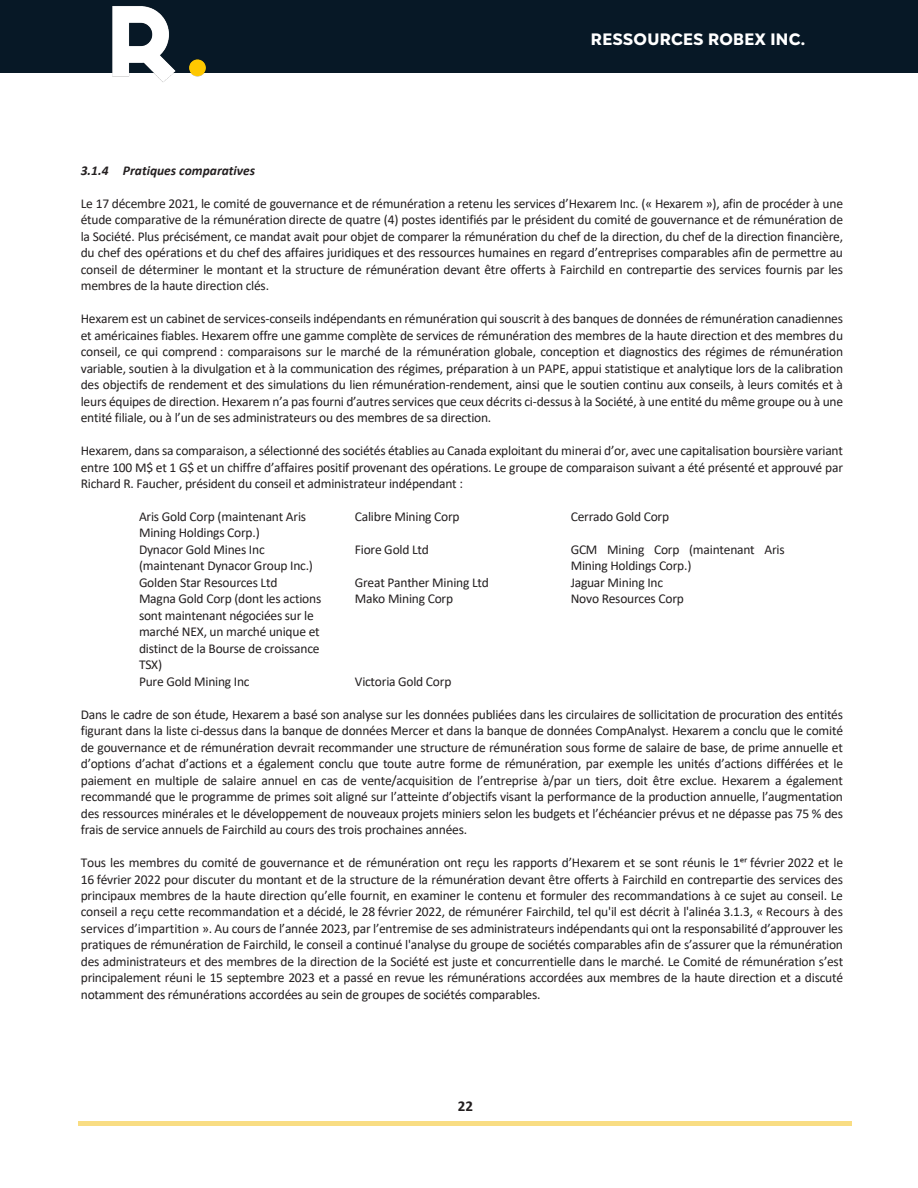
<style>
.page{position:relative;width:918px;height:1188px;background:#fff}
.page>*{position:absolute;margin:0;border:0;box-sizing:border-box;transform-origin:0 0}
.t1{font:800 16.5px "Gogh";letter-spacing:.02em;color:#fff}
.t2{font:700 15px "Calibri";color:#231f20}
.t3{font:13.5px/16.5px "Calibri";letter-spacing:-.02em;color:#231f20;text-align:justify}
.t4{font:italic 700 13.5px "Calibri";color:#231f20}
</style>
<div class="page">
<div style="left:79px;top:1121px;width:773px;height:5px;background:#f9dd83"></div>
<div style="left:0;top:0;width:918px;height:73px;background:#071826"></div>
<img style="left:112px;top:6px;width:94px;height:76px">
<p class="t1" style="left:591px;top:29px;width:216px">RESSOURCES ROBEX INC.</p>
<p class="t4" style="left:81px;top:161px;width:176px">3.1.4 Pratiques comparatives</p>
<p class="t3" style="left:81px;top:195px;width:764px">Le 17 décembre 2021, le comité de gouvernance et de rémunération a retenu les services d’Hexarem Inc. (« Hexarem »), afin de procéder à une étude comparative de la rémunération directe de quatre (4) postes identifiés par le président du comité de gouvernance et de rémunération de la Société. Plus précisément, ce mandat avait pour objet de comparer la rémunération du chef de la direction, du chef de la direction financière, du chef des opérations et du chef des affaires juridiques et des ressources humaines en regard d’entreprises comparables afin de permettre au conseil de déterminer le montant et la structure de rémunération devant être offerts à Fairchild en contrepartie des services fournis par les membres de la haute direction clés.</p>
<p class="t3" style="left:81px;top:310px;width:764px">Hexarem est un cabinet de services-conseils indépendants en rémunération qui souscrit à des banques de données de rémunération canadiennes et américaines fiables. Hexarem offre une gamme complète de services de rémunération des membres de la haute direction et des membres du conseil, ce qui comprend : comparaisons sur le marché de la rémunération globale, conception et diagnostics des régimes de rémunération variable, soutien à la divulgation et à la communication des régimes, préparation à un PAPE, appui statistique et analytique lors de la calibration des objectifs de rendement et des simulations du lien rémunération-rendement, ainsi que le soutien continu aux conseils, à leurs comités et à leurs équipes de direction. Hexarem n’a pas fourni d’autres services que ceux décrits ci-dessus à la Société, à une entité du même groupe ou à une entité filiale, ou à l’un de ses administrateurs ou des membres de sa direction.</p>
<p class="t3" style="left:81px;top:442px;width:764px">Hexarem, dans sa comparaison, a sélectionné des sociétés établies au Canada exploitant du minerai d’or, avec une capitalisation boursière variant entre 100 M$ et 1 G$ et un chiffre d’affaires positif provenant des opérations. Le groupe de comparaison suivant a été présenté et approuvé par Richard R. Faucher, président du conseil et administrateur indépendant :</p>
<p class="t3" style="left:139px;top:508px;width:169px">Aris Gold Corp (maintenant Aris<br>Mining Holdings Corp.)</p>
<p class="t3" style="left:355px;top:508px;width:106px">Calibre Mining Corp</p>
<p class="t3" style="left:571px;top:508px;width:100px">Cerrado Gold Corp</p>
<p class="t3" style="left:139px;top:541px;width:176px">Dynacor Gold Mines Inc (maintenant Dynacor Group Inc.)</p>
<p class="t3" style="left:355px;top:541px;width:76px">Fiore Gold Ltd</p>
<p class="t3" style="left:571px;top:541px;width:215px">GCM Mining Corp (maintenant Aris<br>Mining Holdings Corp.)</p>
<p class="t3" style="left:139px;top:574px;width:140px">Golden Star Resources Ltd</p>
<p class="t3" style="left:355px;top:574px;width:135px">Great Panther Mining Ltd</p>
<p class="t3" style="left:571px;top:574px;width:94px">Jaguar Mining Inc</p>
<p class="t3" style="left:139px;top:590px;width:184px;text-align:left">Magna Gold Corp (dont les actions sont maintenant négociées sur le marché NEX, un marché unique et distinct de la Bourse de croissance<br>TSX)</p>
<p class="t3" style="left:355px;top:590px;width:100px">Mako Mining Corp</p>
<p class="t3" style="left:571px;top:590px;width:115px">Novo Resources Corp</p>
<p class="t3" style="left:139px;top:673px;width:112px">Pure Gold Mining Inc</p>
<p class="t3" style="left:355px;top:673px;width:98px">Victoria Gold Corp</p>
<p class="t3" style="left:81px;top:706px;width:764px">Dans le cadre de son étude, Hexarem a basé son analyse sur les données publiées dans les circulaires de sollicitation de procuration des entités figurant dans la liste ci-dessus dans la banque de données Mercer et dans la banque de données CompAnalyst. Hexarem a conclu que le comité de gouvernance et de rémunération devrait recommander une structure de rémunération sous forme de salaire de base, de prime annuelle et d’options d’achat d’actions et a également conclu que toute autre forme de rémunération, par exemple les unités d’actions différées et le paiement en multiple de salaire annuel en cas de vente/acquisition de l’entreprise à/par un tiers, doit être exclue. Hexarem a également recommandé que le programme de primes soit aligné sur l’atteinte d’objectifs visant la performance de la production annuelle, l’augmentation des ressources minérales et le développement de nouveaux projets miniers selon les budgets et l’échéancier prévus et ne dépasse pas 75 % des frais de service annuels de Fairchild au cours des trois prochaines années.</p>
<p class="t3" style="left:81px;top:854px;width:764px">Tous les membres du comité de gouvernance et de rémunération ont reçu les rapports d’Hexarem et se sont réunis le 1ᵉʳ février 2022 et le 16 février 2022 pour discuter du montant et de la structure de la rémunération devant être offerts à Fairchild en contrepartie des services des principaux membres de la haute direction qu’elle fournit, en examiner le contenu et formuler des recommandations à ce sujet au conseil. Le conseil a reçu cette recommandation et a décidé, le 28 février 2022, de rémunérer Fairchild, tel qu'il est décrit à l'alinéa 3.1.3, « Recours à des services d’impartition ». Au cours de l’année 2023, par l’entremise de ses administrateurs indépendants qui ont la responsabilité d’approuver les pratiques de rémunération de Fairchild, le conseil a continué l'analyse du groupe de sociétés comparables afin de s’assurer que la rémunération des administrateurs et des membres de la direction de la Société est juste et concurrentielle dans le marché. Le Comité de rémunération s’est principalement réuni le 15 septembre 2023 et a passé en revue les rémunérations accordées aux membres de la haute direction et a discuté notamment des rémunérations accordées au sein de groupes de sociétés comparables.</p>
<p class="t2" style="left:458px;top:1096px;width:17px">22</p>
</div>
